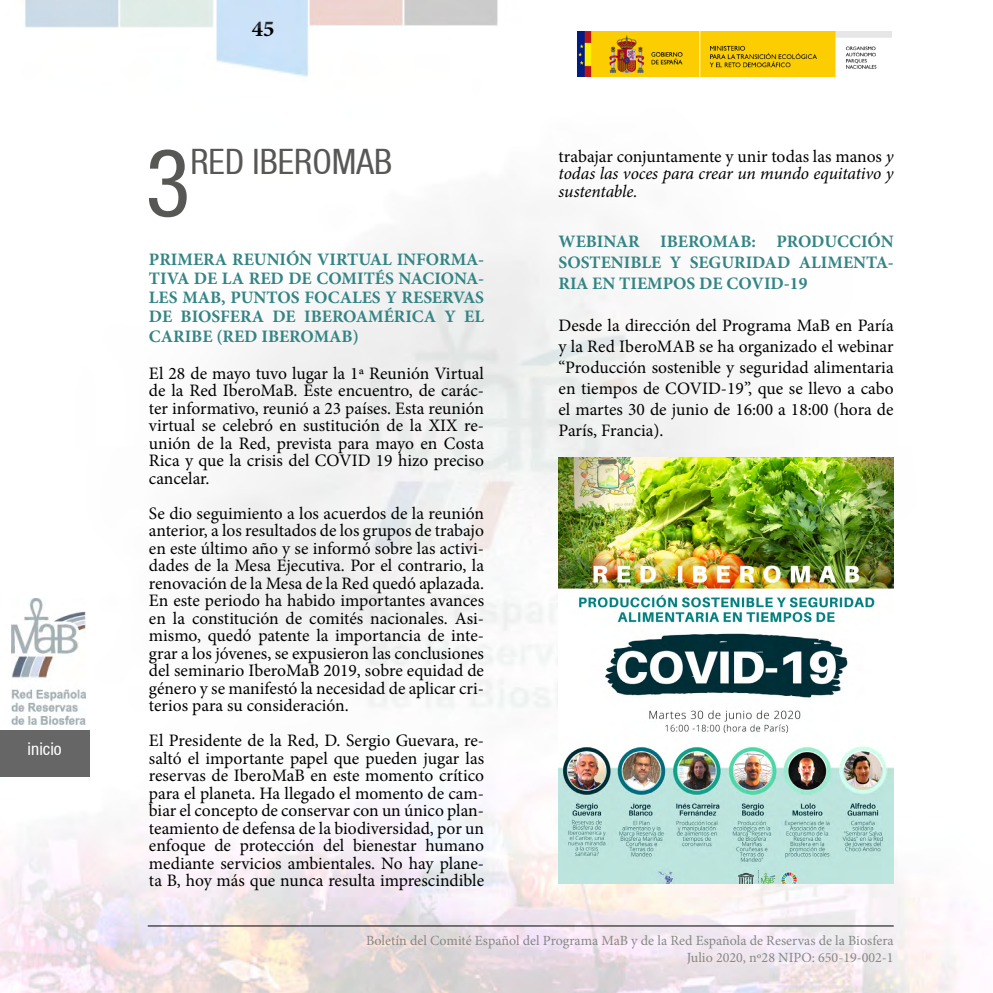
<style>
.page{position:relative;width:993px;height:993px;background:#fff}
.page>*{position:absolute;margin:0;border:0;box-sizing:border-box;transform-origin:0 0}
.t1{font:condensed 93.8px "Helvetica 57";color:#575756}
.t2{font:condensed 35px "Helvetica 57";color:#575756}
.t3{font:700 22.75px "Minion Pro";color:#000}
.t4{font:17.5px/17.5px "Minion Pro";color:#000;text-align:justify}
.t5{font:700 17.5px/19.2px "Minion Pro";color:#338484;text-align:justify}
.t6{font:italic 17.5px/17.5px "Minion Pro";letter-spacing:-.01em;color:#000;text-align:justify}
.t7{font:condensed 17.5px "Helvetica 57";color:#fff}
.t8{font:14px/16.8px "Minion Pro";color:#878787;text-align:right}
.s1{font-style:normal}
</style>
<div class="page">
<img style="left:0;top:0;width:972px;height:992px">
<hr style="left:148px;top:925px;width:745px;height:1px;background:#000">
<div style="left:0;top:729px;width:89px;height:47px;background:#666"></div>
<img style="left:11px;top:598px;width:75px;height:126px">
<img style="left:577px;top:32px;width:314px;height:45px">
<div style="left:217px;top:0;width:91px;height:28px;background:#cce2f7"></div>
<img style="left:558px;top:457px;width:335px;height:426px">
<p class="t7" style="left:28px;top:738px;width:36px">inicio</p>
<h3 class="t3" style="left:252px;top:13px;width:24px">45</h3>
<h1 class="t1" style="left:145px;top:128px;width:47px">3</h1>
<h2 class="t2" style="left:190px;top:141px;width:203px">RED IBEROMAB</h2>
<p class="t5" style="left:149px;top:249px;width:336px">PRIMERA REUNIÓN VIRTUAL INFORMA-TIVA DE LA RED DE COMITÉS NACIONA-LES MAB, PUNTOS FOCALES Y RESERVAS DE BIOSFERA DE IBEROAMÉRICA Y EL CARIBE (RED IBEROMAB)</p>
<p class="t4" style="left:149px;top:364px;width:336px">El 28 de mayo tuvo lugar la 1ª Reunión Virtual de la Red IberoMaB. Este encuentro, de carác&shy;ter informativo, reunió a 23 países. Esta reunión virtual se celebró en sustitución de la XIX re&shy;unión de la Red, prevista para mayo en Costa Rica y que la crisis del COVID 19 hizo preciso cancelar.</p>
<p class="t4" style="left:149px;top:504px;width:336px">Se dio seguimiento a los acuerdos de la reunión anterior, a los resultados de los grupos de trabajo en este último año y se informó sobre las activi&shy;dades de la Mesa Ejecutiva. Por el contrario, la renovación de la Mesa de la Red quedó aplazada.<br>En este periodo ha habido importantes avances en la constitución de comités nacionales. Asi&shy;mismo, quedó patente la importancia de inte&shy;grar a los jóvenes, se expusieron las conclusiones del seminario IberoMaB 2019, sobre equidad de género y se manifestó la necesidad de aplicar cri&shy;terios para su consideración.</p>
<p class="t4" style="left:149px;top:731px;width:336px">El Presidente de la Red, D. Sergio Guevara, re&shy;saltó el importante papel que pueden jugar las reservas de IberoMaB en este momento crítico para el planeta. Ha llegado el momento de cam&shy;biar el concepto de conservar con un único plan&shy;teamiento de defensa de la biodiversidad, por un enfoque de protección del bienestar humano mediante servicios ambientales. No hay plane&shy;ta B, hoy más que nunca resulta imprescindible</p>
<p class="t6" style="left:558px;top:147px;width:336px"><span class="s1">trabajar conjuntamente y unir todas las manos</span> y todas las voces para crear un mundo equitativo y sustentable.</p>
<p class="t5" style="left:558px;top:231px;width:336px;line-height:21px">WEBINAR IBEROMAB: PRODUCCIÓN SOSTENIBLE Y SEGURIDAD ALIMENTA-RIA EN TIEMPOS DE COVID-19</p>
<p class="t4" style="left:558px;top:315px;width:336px;line-height:21px">Desde la dirección del Programa MaB en Paría y la Red IberoMAB se ha organizado el webinar “Producción sostenible y seguridad alimentaria en tiempos de COVID-19”, que se llevo a cabo el martes 30 de junio de 16:00 a 18:00 (hora de París, Francia).</p>
<p class="t8" style="left:366px;top:931px;width:529px">Boletín del Comité Español del Programa MaB y de la Red Española de Reservas de la Biosfera<br>Julio 2020, nº28 NIPO: 650-19-002-1</p>
</div>
